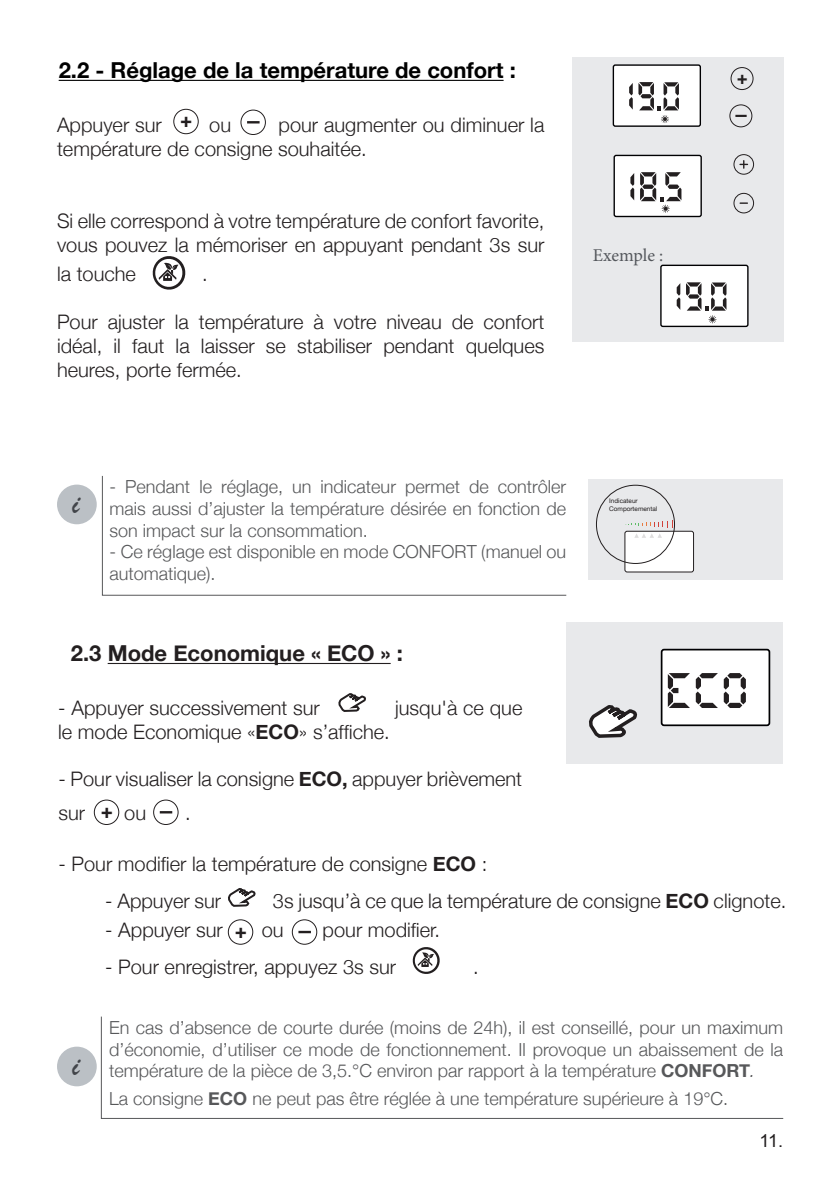
<style>
.page{position:relative;width:840px;height:1191px;background:#fff}
.page>*{position:absolute;margin:0;border:0;box-sizing:border-box;transform-origin:0 0}
.t1{font:32px "Brush Script";color:#42454a}
.t2{font:700 22px "Helvetica Neue";color:#000}
.t3{font:700 22px "Helvetica Neue";color:#231f20}
.t4{font:300 20px/24px "Helvetica Neue";color:#231f20}
.t5{font:700 19.2px "Helvetica";color:#231f20}
.t6{font:300 18px/21.6px "Helvetica Neue";color:#57585a;text-align:justify}
.t7{font:18px "Minion Pro";letter-spacing:-.005em;color:#54575c}
.t8{font:18px "Arial";color:#231f20}
.t9{font:700 17.2px "Helvetica";color:#231f20}
.t10{font:11px "Myriad Pro";color:#231f20}
.t11{font:8.2px "Myriad Pro";letter-spacing:-.025em;color:#231f20}
.t12{font:6.4px/7.6px "Helvetica Neue";color:#231f20}
.s1{font-weight:700}
.s2{font-style:italic}
</style>
<div class="page">
<div style="left:571px;top:57px;width:211px;height:284px;background:#e8e9eb"></div>
<hr style="left:59px;top:80px;width:444px;height:1px;background:#000">
<svg style="left:152px;top:256px;width:34px;height:34px"></svg>
<div style="left:173px;top:109px;width:25px;height:25px;border:1px solid #231f20;border-radius:50%"></div>
<div style="left:228px;top:919px;width:25px;height:25px;border:1px solid #231f20;border-radius:50%"></div>
<div style="left:94px;top:799px;width:25px;height:26px;border:1px solid #231f20;border-radius:50%"></div>
<div style="left:240px;top:110px;width:26px;height:25px;border:1px solid #231f20;border-radius:50%"></div>
<svg style="left:247px;top:121px;width:12px;height:2px"></svg>
<div style="left:292px;top:919px;width:25px;height:25px;border:1px solid #231f20;border-radius:50%"></div>
<svg style="left:298px;top:930px;width:13px;height:3px"></svg>
<div style="left:153px;top:799px;width:25px;height:26px;border:1px solid #231f20;border-radius:50%"></div>
<svg style="left:160px;top:811px;width:12px;height:2px"></svg>
<svg style="left:102px;top:475px;width:464px;height:121px"></svg>
<div style="left:57px;top:484px;width:40px;height:40px;background:#bbc0c5;border-radius:50%"></div>
<div style="left:733px;top:154px;width:20px;height:20px;border:1px solid #231f20;border-radius:50%"></div>
<svg style="left:739px;top:161px;width:8px;height:7px"></svg>
<svg style="left:739px;top:202px;width:8px;height:2px"></svg>
<div style="left:733px;top:193px;width:20px;height:20px;border:1px solid #231f20;border-radius:50%"></div>
<div style="left:614px;top:155px;width:86px;height:61px;background:#fff;border-radius:2px"></div>
<div style="left:613px;top:155px;width:88px;height:62px;border:1px solid #000002;border-radius:2px"></div>
<svg style="left:630px;top:172px;width:51px;height:41px"></svg>
<div style="left:730px;top:67px;width:23px;height:23px;border:1px solid #231f20;border-radius:50%"></div>
<div style="left:729px;top:104px;width:22px;height:23px;border:1px solid #231f20;border-radius:50%"></div>
<svg style="left:735px;top:115px;width:11px;height:2px"></svg>
<div style="left:613px;top:65px;width:87px;height:61px;background:#fff;border-radius:2px"></div>
<div style="left:612px;top:64px;width:88px;height:63px;border:1px solid #000002;border-radius:2px"></div>
<svg style="left:629px;top:84px;width:3px;height:25px"></svg>
<svg style="left:638px;top:82px;width:40px;height:41px"></svg>
<div style="left:660px;top:265px;width:87px;height:61px;background:#fff;border-radius:2px"></div>
<div style="left:659px;top:265px;width:89px;height:62px;border:1px solid #000002;border-radius:2px"></div>
<svg style="left:676px;top:282px;width:50px;height:41px"></svg>
<div style="left:588px;top:479px;width:194px;height:100px;background:#e8e9eb"></div>
<div style="left:624px;top:531px;width:69px;height:41px;background:#fff;border-radius:2px"></div>
<div style="left:624px;top:531px;width:69px;height:41px;border:1px solid #231f20;border-radius:2px"></div>
<div style="left:595px;top:485px;width:79px;height:79px;border:1px solid #231f20;border-radius:50%"></div>
<div style="left:566px;top:622px;width:216px;height:142px;background:#e8e9eb"></div>
<hr style="left:108px;top:663px;width:282px;height:1px;background:#231f20">
<svg style="left:101px;top:1016px;width:682px;height:103px"></svg>
<div style="left:57px;top:1046px;width:40px;height:40px;background:#bbc0c5;border-radius:50%"></div>
<div style="left:661px;top:649px;width:108px;height:76px;background:#fff;border-radius:2px"></div>
<div style="left:660px;top:649px;width:109px;height:77px;border:2px solid #000002;border-radius:2px"></div>
<svg style="left:667px;top:673px;width:22px;height:35px"></svg>
<svg style="left:695px;top:673px;width:22px;height:35px"></svg>
<svg style="left:723px;top:673px;width:22px;height:35px"></svg>
<svg style="left:412px;top:947px;width:28px;height:27px"></svg>
<svg style="left:625px;top:521px;width:47px;height:17px"></svg>
<svg style="left:589px;top:705px;width:48px;height:33px"></svg>
<svg style="left:338px;top:693px;width:28px;height:19px"></svg>
<svg style="left:228px;top:888px;width:28px;height:19px"></svg>
<p class="t2" style="left:59px;top:57px;width:458px">2.2 - Réglage de la température de confort :</p>
<p class="t4" style="left:57px;top:112px;width:106px">Appuyer sur</p>
<p class="t4" style="left:209px;top:112px;width:23px">ou</p>
<p class="t5" style="left:180px;top:105px;width:13px">+</p>
<p class="t4" style="left:57px;top:112px;width:488px;text-indent:221px">pour augmenter ou diminuer la température de consigne souhaitée.</p>
<p class="t4" style="left:57px;top:208px;width:488px">Si elle correspond à votre température de confort favorite, vous pouvez la mémoriser en appuyant pendant 3s sur</p>
<p class="t4" style="left:57px;top:261px;width:80px">la touche</p>
<p class="t4" style="left:202px;top:261px;width:7px">.</p>
<p class="t4" style="left:57px;top:309px;width:488px;text-align:justify">Pour ajuster la température à votre niveau de confort idéal, il faut la laisser se stabiliser pendant quelques heures, porte fermée.</p>
<p class="t7" style="left:592px;top:243px;width:72px">Exemple :</p>
<p class="t6" style="left:109px;top:476px;width:458px">- Pendant le réglage, un indicateur permet de contrôler mais aussi d’ajuster la température désirée en fonction de son impact sur la consommation.</p>
<p class="t6" style="left:109px;top:540px;width:458px">- Ce réglage est disponible en mode CONFORT (manuel ou automatique).</p>
<h1 class="t1" style="left:72px;top:482px;width:9px">i</h1>
<p class="t11" style="left:635px;top:501px;width:21px">AUTO</p>
<p class="t12" style="left:609px;top:497px;width:50px">Indicateur<br>Comportemental</p>
<p class="t10" style="left:617px;top:504px;width:28px">Mode</p>
<p class="t3" style="left:71px;top:640px;width:333px">2.3 Mode Economique « ECO » :</p>
<p class="t4" style="left:58px;top:695px;width:263px">- Appuyer successivement sur</p>
<p class="t4" style="left:395px;top:695px;width:129px">jusqu'à ce que</p>
<p class="t4" style="left:58px;top:719px;width:333px">le mode Economique «<span class="s1">ECO</span>» s’affiche.</p>
<p class="t4" style="left:59px;top:761px;width:465px;line-height:34px">- Pour visualiser la consigne <span class="s1">ECO,</span> appuyer brièvement sur</p>
<p class="t5" style="left:101px;top:795px;width:13px">+</p>
<p class="t4" style="left:124px;top:800px;width:23px">ou</p>
<p class="t4" style="left:185px;top:800px;width:7px">.</p>
<p class="t4" style="left:59px;top:851px;width:430px">- Pour modifier la température de consigne <span class="s1">ECO</span> :</p>
<p class="t9" style="left:736px;top:64px;width:12px">+</p>
<h1 class="t1" style="left:72px;top:1043px;width:9px">i</h1>
<p class="t4" style="left:105px;top:888px;width:117px">- Appuyer sur</p>
<p class="t4" style="left:273px;top:888px;width:514px">3s jusqu’à ce que la température de consigne <span class="s1">ECO</span> clignote.</p>
<p class="t4" style="left:105px;top:917px;width:119px">- Appuyer sur</p>
<p class="t4" style="left:261px;top:917px;width:23px">ou</p>
<p class="t4" style="left:322px;top:917px;width:119px">pour modifier.</p>
<p class="t4" style="left:105px;top:954px;width:292px">- Pour enregistrer, appuyez 3s sur</p>
<p class="t11" style="left:643px;top:901px;width:21px">AUTO</p>
<p class="t11" style="left:777px;top:900px;width:21px">AUTO</p>
<p class="t11" style="left:643px;top:903px;width:21px">AUTO</p>
<p class="t11" style="left:777px;top:902px;width:21px">AUTO</p>
<p class="t5" style="left:235px;top:915px;width:13px">+</p>
<p class="t4" style="left:473px;top:954px;width:7px">.</p>
<p class="t6" style="left:109px;top:1016px;width:675px">En cas d’absence de courte durée (moins de 24h), il est conseillé, pour un maximum d’économie, d’utiliser ce mode de fonctionnement. Il provoque un abaissement de la température de la pièce de 3,5.°C environ par rapport à la température <span class="s1">CONFORT</span><span class="s2">.</span></p>
<p class="t6" style="left:109px;top:1087px;width:620px">La consigne <span class="s1">ECO</span> ne peut pas être réglée à une température supérieure à 19°C.</p>
<p class="t11" style="left:644px;top:1069px;width:21px">AUTO</p>
<p class="t11" style="left:644px;top:1072px;width:21px">AUTO</p>
<p class="t10" style="left:617px;top:1071px;width:28px">Mode</p>
<p class="t10" style="left:617px;top:1074px;width:28px">Mode</p>
<p class="t11" style="left:691px;top:1101px;width:21px">AUTO</p>
<p class="t8" style="left:759px;top:1129px;width:25px">11.</p>
</div>
